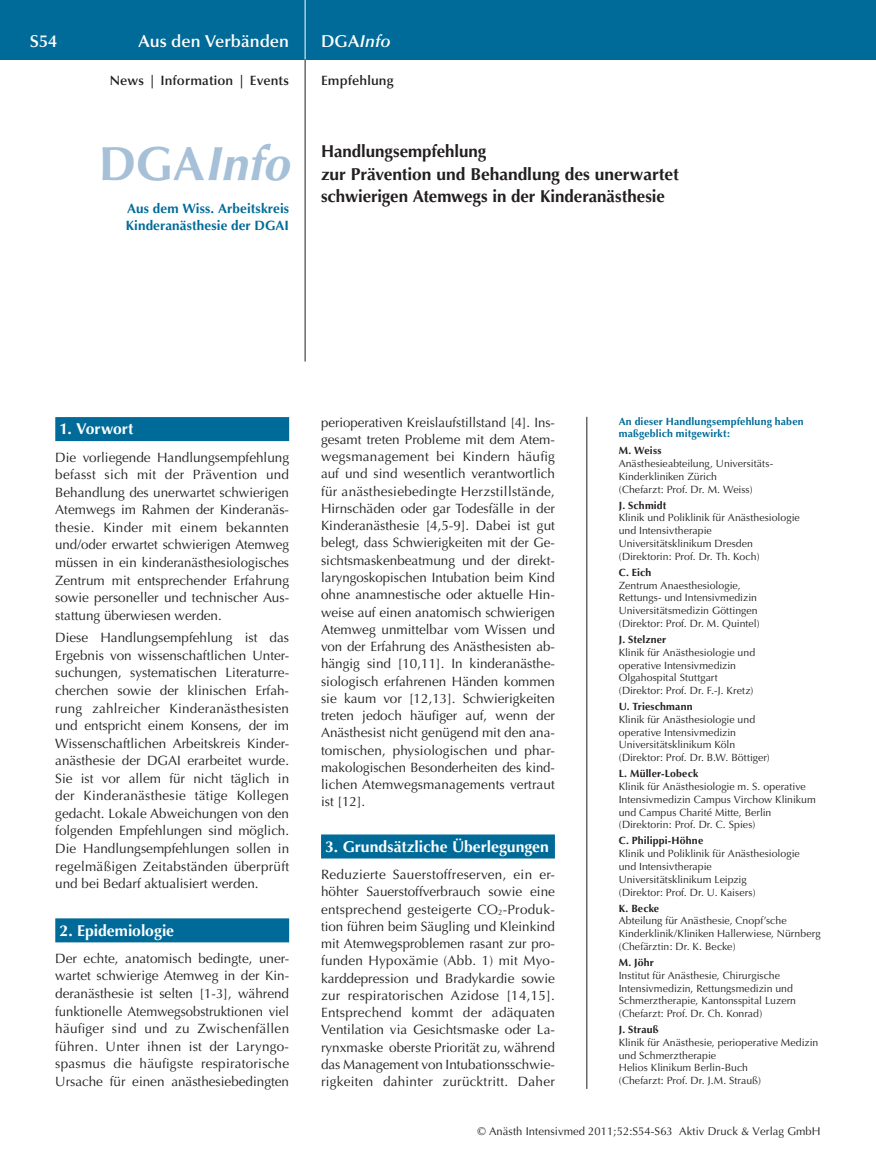
<style>
.page{position:relative;width:876px;height:1174px;background:#fff}
.page>*{position:absolute;margin:0;border:0;box-sizing:border-box;transform-origin:0 0}
.t1{font:italic 700 48px "Optima";color:#a5c0d7}
.t2{font:700 17.25px/22.5px "Optima";letter-spacing:-.005em;color:#231f20}
.t3{font:600 17.25px "Optima";color:#fff}
.t4{font:italic 600 17.25px "Optima";color:#fff}
.t5{font:700 15.75px "Optima";color:#fff}
.t6{font:13.5px/17.2px "Optima";color:#231f20}
.t7{font:700 13.5px/17.2px "Optima";letter-spacing:.01em;color:#006b98}
.t8{font:600 13.5px "Optima";letter-spacing:.01em;color:#231f20}
.t9{font:11.25px "Optima";letter-spacing:.005em;color:#231f20}
.t10{font:10.5px/12.8px "Optima";letter-spacing:.005em;color:#231f20}
.t11{font:700 10.5px "Optima";letter-spacing:.01em;color:#231f20}
.t12{font:700 10.5px/12.8px "Optima";letter-spacing:.015em;color:#006b98}
.s1{font-style:normal}
</style>
<div class="page">
<div style="left:0;top:0;width:876px;height:60px;background:#006b98"></div>
<hr style="left:305px;top:0;width:1px;height:60px;background:#fff">
<hr style="left:305px;top:60px;width:1px;height:301px;background:#231f20">
<hr style="left:586px;top:417px;width:1px;height:672px;background:#231f20">
<div style="left:55px;top:417px;width:234px;height:24px;background:#006b98"></div>
<div style="left:55px;top:918px;width:234px;height:24px;background:#006b98"></div>
<div style="left:321px;top:834px;width:234px;height:24px;background:#006b98"></div>
<p class="t3" style="left:30px;top:31px;width:29px">S54</p>
<p class="t3" style="left:138px;top:31px;width:152px">Aus den Verbänden</p>
<p class="t4" style="left:321px;top:31px;width:71px"><span class="s1">DGA</span>Info</p>
<p class="t8" style="left:110px;top:73px;width:181px">News | Information | Events</p>
<p class="t8" style="left:321px;top:73px;width:74px">Empfehlung</p>
<h1 class="t1" style="left:99px;top:135px;width:192px"><span class="s1">DGA</span>Info</h1>
<p class="t7" style="left:126px;top:200px;width:165px">Aus dem Wiss. Arbeitskreis<br>Kinderanästhesie der DGAI</p>
<p class="t2" style="left:321px;top:140px;width:359px">Handlungsempfehlung<br>zur Prävention und Behandlung des unerwartet schwierigen Atemwegs in der Kinderanästhesie</p>
<p class="t5" style="left:60px;top:420px;width:75px">1. Vorwort</p>
<p class="t6" style="left:55px;top:448px;width:235px;text-align:justify">Die vorliegende Handlungsempfehlung befasst sich mit der Prävention und Behandlung des unerwartet schwierigen Atemwegs im Rahmen der Kinderanäs&shy;thesie. Kinder mit einem bekannten und/oder erwartet schwierigen Atemweg müssen in ein kinderanästhesiologisches Zentrum mit entsprechender Erfahrung sowie personeller und technischer Aus&shy;stattung überwiesen werden.</p>
<p class="t6" style="left:55px;top:629px;width:235px">Diese Handlungsempfehlung ist das Ergebnis von wissenschaftlichen Unter-‑ suchungen, systematischen Literaturre-‑ cherchen sowie der klinischen Erfah&shy;rung zahlreicher Kinderanästhesisten und entspricht einem Konsens, der im Wissenschaftlichen Arbeitskreis Kinder&shy;anästhesie der DGAI erarbeitet wurde.<br>Sie ist vor allem für nicht täglich in der Kinderanästhesie tätige Kollegen gedacht. Lokale Abweichungen von den folgenden Empfehlungen sind möglich.<br>Die Handlungsempfehlungen sollen in regelmäßigen Zeitabständen überprüft und bei Bedarf aktualisiert werden.</p>
<p class="t5" style="left:60px;top:921px;width:116px">2. Epidemiologie</p>
<p class="t6" style="left:55px;top:949px;width:235px;text-align:justify">Der echte, anatomisch bedingte, uner&shy;wartet schwierige Atemweg in der Kin&shy;deranästhesie ist selten [1-3], während funktionelle Atemwegsobstruktionen viel häufiger sind und zu Zwischenfällen führen. Unter ihnen ist der Laryngo&shy;spasmus die häufigste respiratorische Ursache für einen anästhesiebedingten</p>
<p class="t6" style="left:321px;top:414px;width:235px">perioperativen Kreislaufstillstand [4]. Ins&shy;gesamt treten Probleme mit dem Atem&shy;wegsmanagement bei Kindern häufig auf und sind wesentlich verantwortlich für anästhesiebedingte Herzstillstände, Hirnschäden oder gar Todesfälle in der Kinderanästhesie [4,5-9]. Dabei ist gut belegt, dass Schwierigkeiten mit der Ge‑- sichtsmaskenbeatmung und der direkt&shy;laryngoskopischen Intubation beim Kind ohne anamnestische oder aktuelle Hin&shy;weise auf einen anatomisch schwierigen Atemweg unmittelbar vom Wissen und von der Erfahrung des Anästhesisten ab-‑ hängig sind [10,11]. In kinderanästhe&shy;siologisch erfahrenen Händen kommen sie kaum vor [12,13]. Schwierigkeiten treten jedoch häufiger auf, wenn der Anästhesist nicht genügend mit den ana&shy;tomischen, physiologischen und phar-‑ makologischen Besonderheiten des kind-‑ lichen Atemwegsmanagements vertraut ist [12].</p>
<p class="t5" style="left:325px;top:837px;width:225px">3. Grundsätzliche Überlegungen</p>
<p class="t6" style="left:321px;top:866px;width:235px">Reduzierte Sauerstoffreserven, ein er&shy;höhter Sauerstoffverbrauch sowie eine entsprechend gesteigerte CO<sub>2</sub>-Produk&shy;tion führen beim Säugling und Kleinkind mit Atemwegsproblemen rasant zur pro-‑ funden Hypoxämie (Abb. 1) mit Myo&shy;karddepression und Bradykardie sowie zur respiratorischen Azidose [14,15].<br>Entsprechend kommt der adäquaten Ventilation via Gesichtsmaske oder La&shy;rynxmaske oberste Priorität zu, während das Management von Intubationsschwie&shy;rigkeiten dahinter zurücktritt. Daher</p>
<p class="t12" style="left:619px;top:415px;width:186px">An dieser Handlungsempfehlung haben maßgeblich mitgewirkt:</p>
<p class="t11" style="left:619px;top:444px;width:44px">M. Weiss</p>
<p class="t10" style="left:619px;top:457px;width:156px">Anästhesieabteilung, Universitäts-<br>Kinderkliniken Zürich<br>(Chefarzt: Prof. Dr. M. Weiss)</p>
<p class="t11" style="left:619px;top:499px;width:49px">J. Schmidt</p>
<p class="t10" style="left:619px;top:511px;width:183px">Klinik und Poliklinik für Anästhesiologie und Intensivtherapie<br>Universitätsklinikum Dresden (Direktorin: Prof. Dr. Th. Koch)</p>
<p class="t11" style="left:619px;top:566px;width:34px">C. Eich</p>
<p class="t10" style="left:619px;top:579px;width:142px">Zentrum Anaesthesiologie,<br>Rettungs- und Intensivmedizin<br>Universitätsmedizin Göttingen (Direktor: Prof. Dr. M. Quintel)</p>
<p class="t11" style="left:619px;top:633px;width:49px">J. Stelzner</p>
<p class="t10" style="left:619px;top:646px;width:138px">Klinik für Anästhesiologie und operative Intensivmedizin<br>Olgahospital Stuttgart (Direktor: Prof. Dr. F.-J. Kretz)</p>
<p class="t11" style="left:619px;top:700px;width:75px">U. Trieschmann</p>
<p class="t10" style="left:619px;top:713px;width:153px">Klinik für Anästhesiologie und operative Intensivmedizin<br>Universitätsklinikum Köln (Direktor: Prof. Dr. B.W. Böttiger)</p>
<p class="t11" style="left:619px;top:767px;width:81px">L. Müller-Lobeck</p>
<p class="t10" style="left:619px;top:780px;width:199px">Klinik für Anästhesiologie m. S. operative Intensivmedizin Campus Virchow Klinikum und Campus Charité Mitte, Berlin (Direktorin: Prof. Dr. C. Spies)</p>
<p class="t11" style="left:619px;top:834px;width:86px">C. Philippi-Höhne</p>
<p class="t10" style="left:619px;top:847px;width:183px">Klinik und Poliklinik für Anästhesiologie und Intensivtherapie<br>Universitätsklinikum Leipzig<br>(Direktor: Prof. Dr. U. Kaisers)</p>
<p class="t11" style="left:619px;top:902px;width:42px">K. Becke</p>
<p class="t10" style="left:619px;top:914px;width:203px">Abteilung für Anästhesie, Cnopf’sche<br>Kinderklinik/Kliniken Hallerwiese, Nürnberg (Chefärztin: Dr. K. Becke)</p>
<p class="t11" style="left:619px;top:956px;width:37px">M. Jöhr</p>
<p class="t10" style="left:619px;top:969px;width:179px">Institut für Anästhesie, Chirurgische Intensivmedizin, Rettungsmedizin und Schmerztherapie, Kantonsspital Luzern (Chefarzt: Prof. Dr. Ch. Konrad)</p>
<p class="t11" style="left:619px;top:1023px;width:41px">J. Strauß</p>
<p class="t10" style="left:619px;top:1036px;width:201px">Klinik für Anästhesie, perioperative Medizin und Schmerztherapie<br>Helios Klinikum Berlin-Buch<br>(Chefarzt: Prof. Dr. J.M. Strauß)</p>
<p class="t9" style="left:477px;top:1125px;width:345px">© Anästh Intensivmed 2011;52:S54-S63 Aktiv Druck &amp; Verlag GmbH</p>
</div>
